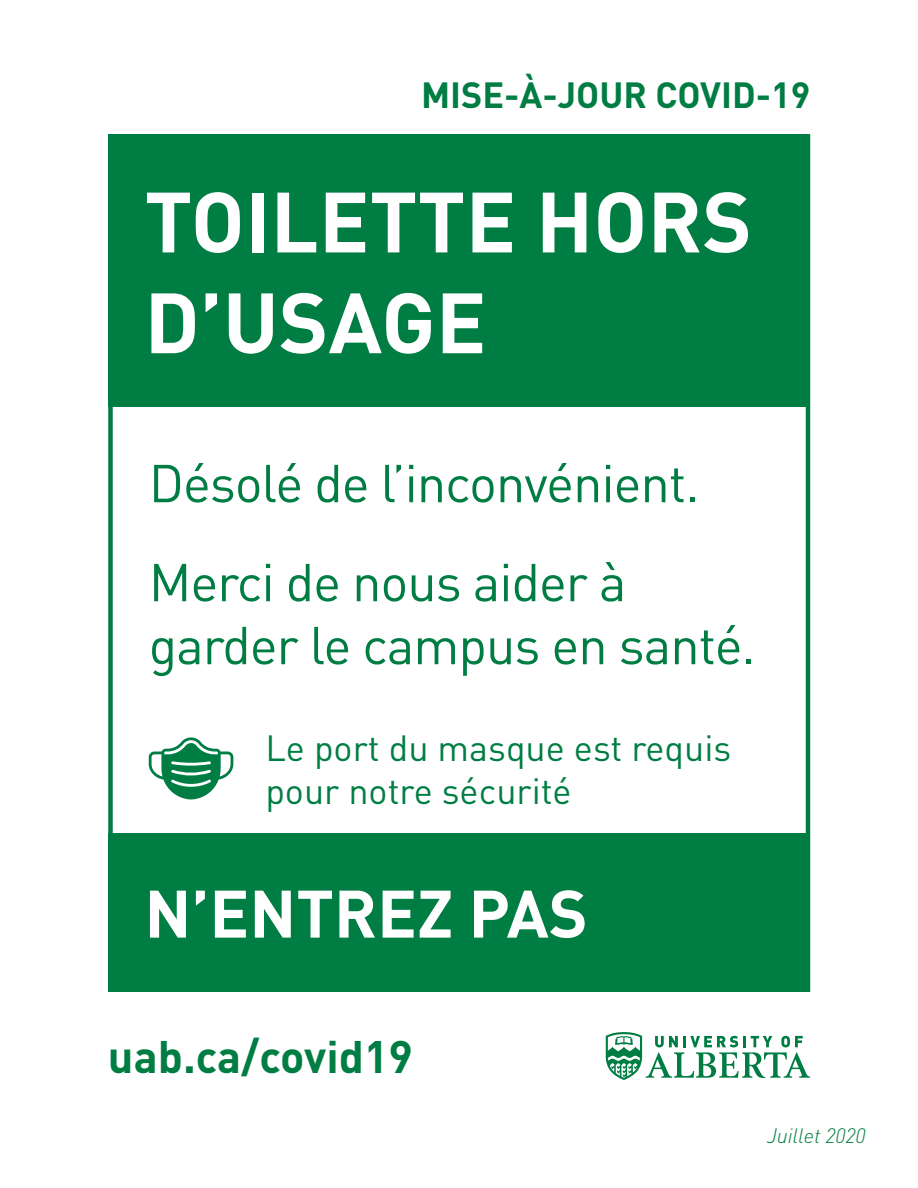
<style>
.page{position:relative;width:918px;height:1188px;background:#fff}
.page>*{position:absolute;margin:0;border:0;box-sizing:border-box;transform-origin:0 0}
.t1{font:700 84px/100.8px "DIN Pro";color:#fff}
.t2{font:700 66px "DIN Pro";color:#fff}
.t3{font:52.5px/63px "DIN Pro";letter-spacing:-.02em;color:#007d43}
.t4{font:700 45px "DIN Pro";color:#007d43}
.t5{font:36px/43.2px "DIN Pro";color:#007d43}
.t6{font:700 36px "DIN Pro";color:#007d43}
.t7{font:italic 300 20.7px "DIN Pro";color:#007d43}
</style>
<div class="page">
<div style="left:108px;top:134px;width:702px;height:273px;background:#007d43"></div>
<div style="left:108px;top:833px;width:702px;height:159px;background:#007d43"></div>
<svg style="left:606px;top:1032px;width:204px;height:48px"></svg>
<svg style="left:149px;top:737px;width:84px;height:63px"></svg>
<p class="t6" style="left:421px;top:65px;width:391px">MISE-À-JOUR COVID-19</p>
<p class="t1" style="left:144px;top:162px;width:609px">TOILETTE HORS<br>D’USAGE</p>
<p class="t3" style="left:149px;top:447px;width:552px">Désolé de l’inconvénient.</p>
<p class="t3" style="left:149px;top:546px;width:609px">Merci de nous aider à garder le campus en santé.</p>
<p class="t5" style="left:265px;top:722px;width:468px">Le port du masque est requis pour notre sécurité</p>
<p class="t2" style="left:144px;top:859px;width:445px">N’ENTREZ PAS</p>
<p class="t4" style="left:108px;top:1019px;width:306px">uab.ca/covid19</p>
<p class="t7" style="left:767px;top:1120px;width:100px">Juillet 2020</p>
</div>
